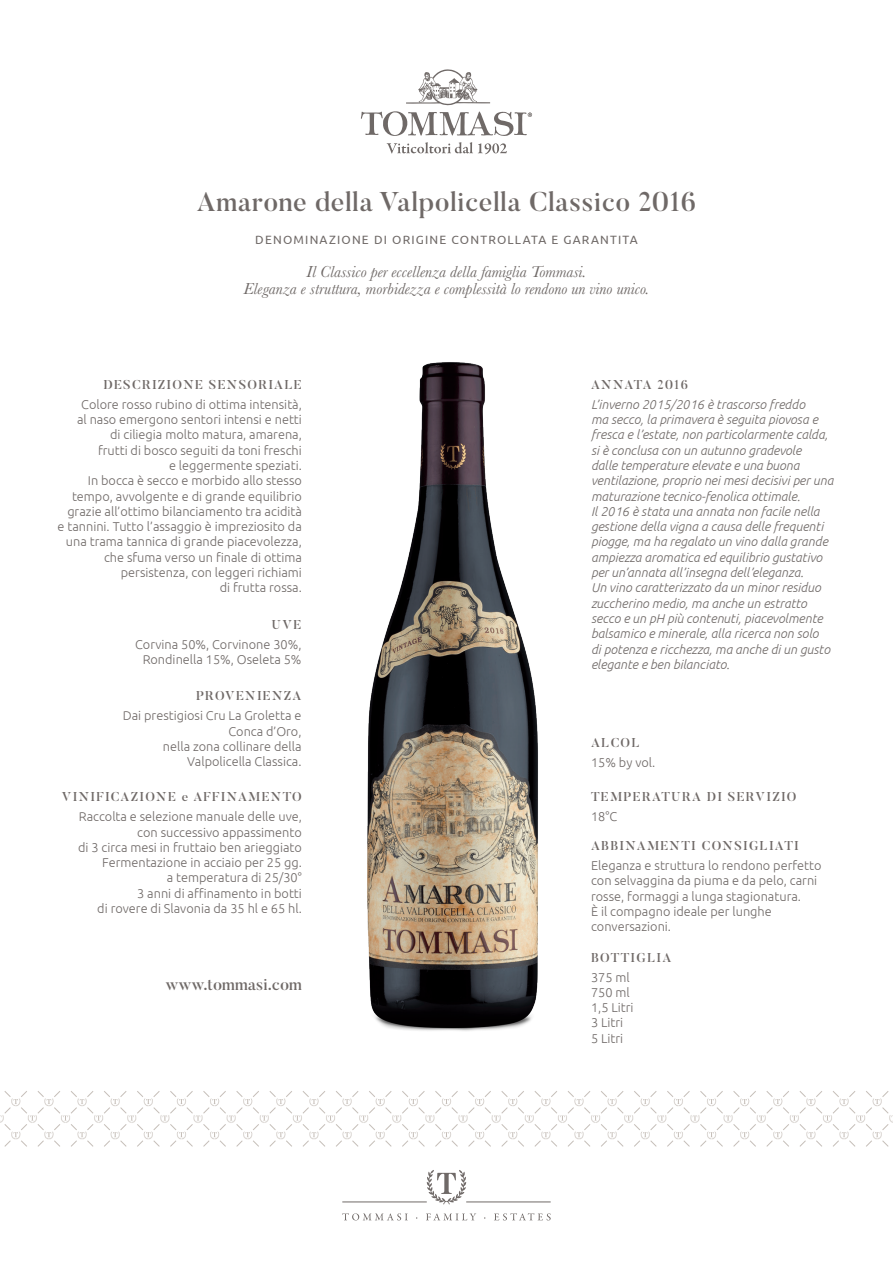
<style>
.page{position:relative;width:893px;height:1263px;background:#fff}
.page>*{position:absolute;margin:0;border:0;box-sizing:border-box;transform-origin:0 0}
.t1{font:500 27px "Butler";letter-spacing:.02em;color:#6f6967}
.t2{font:italic 16.5px/16.5px "Baskerville";color:#6f6967;text-align:center}
.t3{font:500 16.5px "Butler";color:#6f6967}
.t4{font:300 12.75px/15.3px "Ubuntu";color:#6f6967;text-align:right}
.t5{font:italic 300 12.75px/15.3px "Ubuntu";color:#6f6967}
.t6{font:500 12.75px "Butler";letter-spacing:.1em;color:#6f6967}
.t7{font:12px "Ubuntu";letter-spacing:.1em;color:#6f6967}
</style>
<div class="page">
<svg style="left:0;top:1091px;width:893px;height:56px"></svg>
<svg style="left:427px;top:1170px;width:39px;height:34px"></svg>
<hr style="left:342px;top:1202px;width:85px;height:1px;background:#6f6967">
<hr style="left:466px;top:1202px;width:85px;height:1px;background:#6f6967">
<svg style="left:342px;top:1213px;width:209px;height:7px"></svg>
<svg style="left:406px;top:69px;width:84px;height:36px"></svg>
<svg style="left:361px;top:111px;width:171px;height:25px"></svg>
<svg style="left:387px;top:142px;width:120px;height:12px"></svg>
<img style="left:367px;top:362px;width:171px;height:669px">
<h1 class="t1" style="left:197px;top:185px;width:500px">Amarone della Valpolicella Classico 2016</h1>
<p class="t7" style="left:255px;top:233px;width:384px">DENOMINAZIONE DI ORIGINE CONTROLLATA E GARANTITA</p>
<p class="t2" style="left:243px;top:264px;width:408px">Il Classico per eccellenza della famiglia Tommasi.<br>Eleganza e struttura, morbidezza e complessità lo rendono un vino unico.</p>
<p class="t6" style="left:103px;top:376px;width:200px">DESCRIZIONE SENSORIALE</p>
<p class="t4" style="left:58px;top:396px;width:246px">Colore rosso rubino di ottima intensità,<br>al naso emergono sentori intensi e netti<br>di ciliegia molto matura, amarena,<br>frutti di bosco seguiti da toni freschi<br>e leggermente speziati.<br>In bocca è secco e morbido allo stesso tempo, avvolgente e di grande equilibrio grazie all’ottimo bilanciamento tra acidità e tannini. Tutto l’assaggio è impreziosito da una trama tannica di grande piacevolezza, che sfuma verso un finale di ottima persistenza, con leggeri richiami<br>di frutta rossa.</p>
<p class="t6" style="left:272px;top:616px;width:31px">UVE</p>
<p class="t4" style="left:135px;top:636px;width:168px;text-align:center">Corvina 50%, Corvinone 30%,<br>Rondinella 15%, Oseleta 5%</p>
<p class="t6" style="left:196px;top:688px;width:107px">PROVENIENZA</p>
<p class="t4" style="left:123px;top:708px;width:180px">Dai prestigiosi Cru La Groletta e<br>Conca d’Oro,<br>nella zona collinare della<br>Valpolicella Classica.</p>
<p class="t6" style="left:62px;top:789px;width:241px">VINIFICAZIONE e AFFINAMENTO</p>
<p class="t4" style="left:78px;top:809px;width:225px">Raccolta e selezione manuale delle uve, con successivo appassimento<br>di 3 circa mesi in fruttaio ben arieggiato Fermentazione in acciaio per 25 gg.<br>a temperatura di 25/30°<br>3 anni di affinamento in botti<br>di rovere di Slavonia da 35 hl e 65 hl.</p>
<p class="t3" style="left:165px;top:974px;width:138px">www.tommasi.com</p>
<p class="t6" style="left:591px;top:376px;width:98px">ANNATA 2016</p>
<p class="t5" style="left:591px;top:396px;width:244px">L’inverno 2015/2016 è trascorso freddo<br>ma secco, la primavera è seguita piovosa e fresca e l’estate, non particolarmente calda, si è conclusa con un autunno gradevole<br>dalle temperature elevate e una buona ventilazione, proprio nei mesi decisivi per una maturazione tecnico-fenolica ottimale.<br>Il 2016 è stata una annata non facile nella gestione della vigna a causa delle frequenti piogge, ma ha regalato un vino dalla grande ampiezza aromatica ed equilibrio gustativo per un’annata all’insegna dell’eleganza.<br>Un vino caratterizzato da un minor residuo zuccherino medio, ma anche un estratto secco e un pH più contenuti, piacevolmente balsamico e minerale, alla ricerca non solo<br>di potenza e ricchezza, ma anche di un gusto elegante e ben bilanciato.</p>
<p class="t6" style="left:591px;top:734px;width:50px">ALCOL</p>
<p class="t4" style="left:591px;top:754px;width:66px">15% by vol.</p>
<p class="t6" style="left:591px;top:789px;width:207px">TEMPERATURA DI SERVIZIO</p>
<p class="t4" style="left:591px;top:809px;width:28px">18°C</p>
<p class="t6" style="left:591px;top:838px;width:209px">ABBINAMENTI CONSIGLIATI</p>
<p class="t4" style="left:591px;top:857px;width:232px;text-align:left">Eleganza e struttura lo rendono perfetto con selvaggina da piuma e da pelo, carni rosse, formaggi a lunga stagionatura.<br>È il compagno ideale per lunghe conversazioni.</p>
<p class="t6" style="left:591px;top:949px;width:82px">BOTTIGLIA</p>
<p class="t4" style="left:591px;top:969px;width:44px;text-align:left">375 ml<br>750 ml<br>1,5 Litri<br>3 Litri<br>5 Litri</p>
</div>
